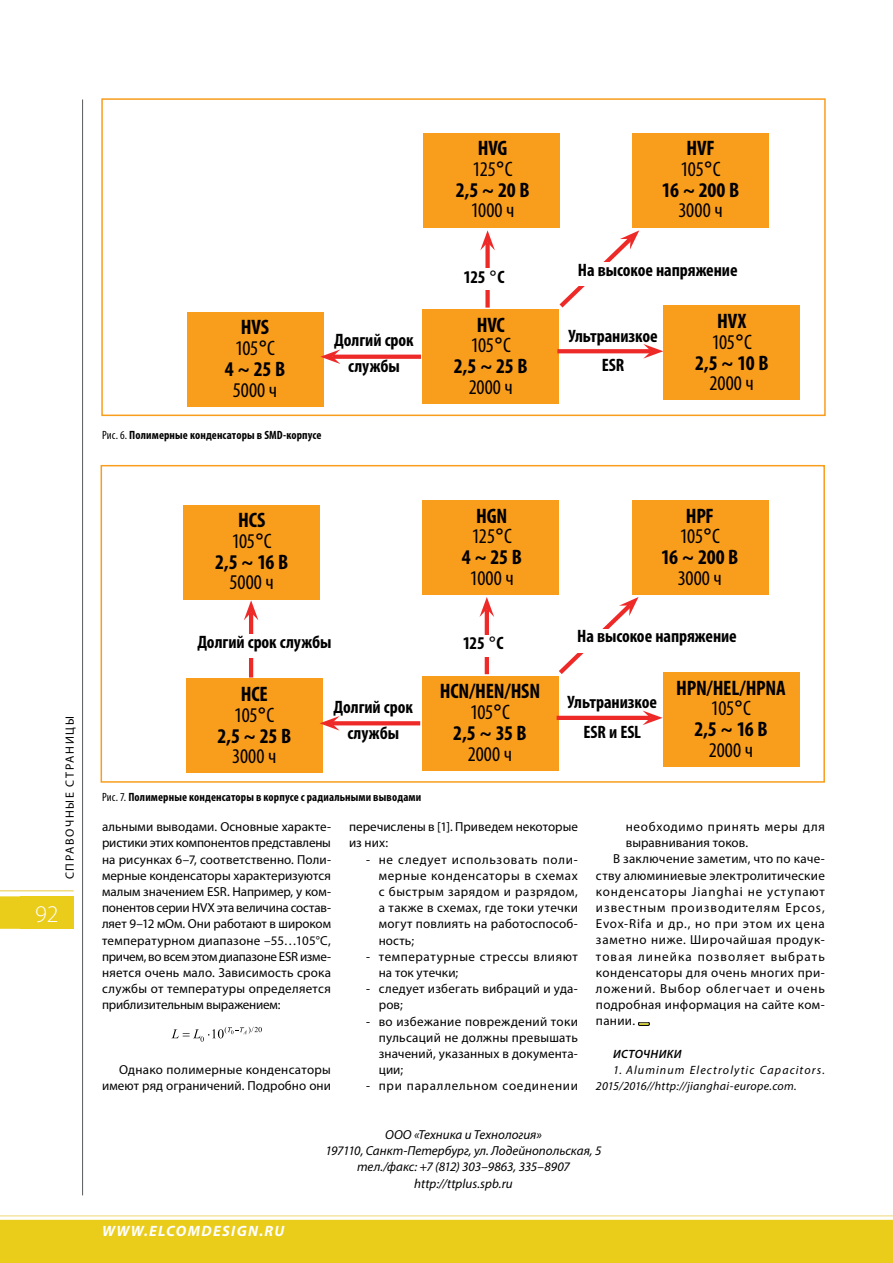
<style>
.page{position:relative;width:893px;height:1263px;background:#fff}
.page>*{position:absolute;margin:0;border:0;box-sizing:border-box;transform-origin:0 0}
.t1{font:300 24px "Myriad Pro";color:#fff}
.t2{font:700 condensed 21px/20.7px "Myriad Pro";letter-spacing:-.01em;color:#000;text-align:center}
.t3{font:condensed 21px "Myriad Pro";letter-spacing:.005em;color:#000}
.t4{font:700 condensed 18px/29.7px "Myriad Pro";letter-spacing:-.005em;color:#000;text-align:center}
.t5{font:italic 700 15px "Myriad Pro";letter-spacing:.09em;color:#fff}
.t6{font:13.05px/16.2px "Myriad Pro";letter-spacing:.025em;color:#000;text-align:justify}
.t7{font:italic 13.05px/16.2px "Myriad Pro";color:#000;text-align:center}
.t8{font:13.05px "Myriad Pro";letter-spacing:.06em;color:#000}
.t9{font:13.05px/16.2px "Myriad Pro";color:#000}
.t10{font:13.05px "Myriad Pro";letter-spacing:.075em;color:#000}
.t11{font:13.05px "Myriad Pro";letter-spacing:.05em;color:#000}
.t12{font:13.05px "Myriad Pro";letter-spacing:.085em;color:#000}
.t13{font:13.05px "Myriad Pro";letter-spacing:.065em;color:#000}
.t14{font:13.05px "Myriad Pro";letter-spacing:.055em;color:#000}
.t15{font:13.05px "Myriad Pro";letter-spacing:.005em;color:#000}
.t16{font:700 condensed 12px "Myriad Pro";letter-spacing:.01em;color:#000}
.t17{font:italic 12px/16.2px "Myriad Pro";letter-spacing:.08em;color:#000}
.t18{font:12px "Myriad Pro";letter-spacing:.14em;color:#000}
.t19{font:italic 600 12px "Myriad Pro";letter-spacing:.025em;color:#000}
.s1{font-weight:400}
.s2{font-family:"Futuris C";font-stretch:normal}
.s3{font-family:"Futuris C";font-weight:400;font-stretch:normal}
</style>
<div class="page">
<hr style="left:0;top:1215px;width:893px;height:1px;background:#f1db7b">
<div style="left:0;top:1220px;width:893px;height:43px;background:#eacc1b"></div>
<hr style="left:82px;top:99px;width:1px;height:1096px;background:#58595b">
<div style="left:0;top:896px;width:74px;height:33px;background:#eacc1b"></div>
<hr style="left:0;top:890px;width:74px;height:1px;background:#f1db7b">
<svg style="left:171px;top:1027px;width:91px;height:15px"></svg>
<div style="left:638px;top:1021px;width:12px;height:5px;background:#717275;opacity:.66"></div>
<svg style="left:638px;top:1021px;width:12px;height:4px"></svg>
<div style="left:101px;top:98px;width:725px;height:318px;border:2px solid #f99d1c"></div>
<div style="left:101px;top:465px;width:724px;height:318px;border:2px solid #f99d1c"></div>
<div style="left:632px;top:133px;width:137px;height:94px;background:#f99d1c"></div>
<div style="left:632px;top:500px;width:136px;height:95px;background:#f99d1c"></div>
<div style="left:423px;top:133px;width:136px;height:94px;background:#f99d1c"></div>
<div style="left:422px;top:500px;width:137px;height:95px;background:#f99d1c"></div>
<div style="left:187px;top:312px;width:136px;height:95px;background:#f99d1c"></div>
<div style="left:186px;top:678px;width:137px;height:95px;background:#f99d1c"></div>
<div style="left:183px;top:505px;width:137px;height:95px;background:#f99d1c"></div>
<div style="left:422px;top:309px;width:137px;height:95px;background:#f99d1c"></div>
<div style="left:422px;top:676px;width:136px;height:94px;background:#f99d1c"></div>
<div style="left:663px;top:305px;width:137px;height:95px;background:#f99d1c"></div>
<div style="left:663px;top:672px;width:136px;height:95px;background:#f99d1c"></div>
<div style="left:485px;top:243px;width:5px;height:65px;background:#ee2a29"></div>
<svg style="left:480px;top:230px;width:15px;height:20px"></svg>
<hr style="left:485px;top:609px;width:4px;height:65px;background:#ee2a29">
<svg style="left:480px;top:597px;width:14px;height:20px"></svg>
<hr style="left:249px;top:612px;width:4px;height:65px;background:#ee2a29">
<svg style="left:244px;top:600px;width:14px;height:20px"></svg>
<svg style="left:557px;top:349px;width:86px;height:4px"></svg>
<svg style="left:643px;top:344px;width:20px;height:15px"></svg>
<hr style="left:557px;top:716px;width:93px;height:4px;background:#ee2a29">
<svg style="left:642px;top:710px;width:21px;height:15px"></svg>
<svg style="left:340px;top:355px;width:81px;height:4px"></svg>
<svg style="left:320px;top:349px;width:20px;height:15px"></svg>
<svg style="left:340px;top:721px;width:80px;height:4px"></svg>
<svg style="left:320px;top:716px;width:20px;height:15px"></svg>
<svg style="left:559px;top:230px;width:80px;height:78px"></svg>
<svg style="left:558px;top:597px;width:81px;height:82px"></svg>
<div style="left:463px;top:269px;width:54px;height:21px;background:#fff"></div>
<div style="left:463px;top:635px;width:53px;height:21px;background:#fff"></div>
<div style="left:578px;top:262px;width:168px;height:24px;background:#fff"></div>
<div style="left:577px;top:629px;width:169px;height:23px;background:#fff"></div>
<div style="left:197px;top:634px;width:169px;height:24px;background:#fff"></div>
<h2 class="t2" style="left:225px;top:317px;width:62px">HVS<br><span class="s1">105</span><span class="s2">°</span><span class="s1">C<br></span>4 ~ 25 В</h2>
<h2 class="t3" style="left:233px;top:377px;width:46px">5000 ч</h2>
<h3 class="t4" style="left:334px;top:327px;width:81px;line-height:25.5px">Долгий срок службы</h3>
<p class="t16" style="left:102px;top:428px;width:221px"><span class="s1">Рис. 6.</span> Полимерные конденсаторы в SMD-корпусе</p>
<h2 class="t2" style="left:456px;top:137px;width:75px">HVG<br><span class="s1">125</span><span class="s2">°</span><span class="s1">C<br></span>2,5 ~ 20 В</h2>
<h2 class="t3" style="left:471px;top:198px;width:45px">1000 ч</h2>
<h3 class="t4" style="left:463px;top:261px;width:43px">125 <span class="s3">°</span>C</h3>
<h2 class="t2" style="left:454px;top:314px;width:75px">HVC<br><span class="s1">105</span><span class="s2">°</span><span class="s1">C<br></span>2,5 ~ 25 В</h2>
<h2 class="t3" style="left:469px;top:374px;width:46px">2000 ч</h2>
<h2 class="t2" style="left:662px;top:137px;width:79px">HVF<br><span class="s1">105</span><span class="s2">°</span><span class="s1">C<br></span>16 ~ 200 В</h2>
<h2 class="t3" style="left:678px;top:198px;width:46px">3000 ч</h2>
<h3 class="t4" style="left:578px;top:254px;width:161px">На высокое напряжение</h3>
<h3 class="t4" style="left:568px;top:320px;width:91px">Ультранизкое<br>ESR</h3>
<h2 class="t2" style="left:695px;top:310px;width:75px">HVX<br><span class="s1">105</span><span class="s2">°</span><span class="s1">C<br></span>2,5 ~ 10 В</h2>
<h2 class="t3" style="left:710px;top:371px;width:46px">2000 ч</h2>
<p class="t18" style="left:62px;top:879px;width:164px;rotate:-90deg">Справочные страницы</p>
<h1 class="t1" style="left:35px;top:900px;width:25px">92</h1>
<h2 class="t2" style="left:215px;top:509px;width:75px">HCS<br><span class="s1">105</span><span class="s2">°</span><span class="s1">C<br></span>2,5 ~ 16 В</h2>
<h2 class="t3" style="left:230px;top:570px;width:46px">5000 ч</h2>
<h2 class="t2" style="left:462px;top:505px;width:62px">HGN<br><span class="s1">125</span><span class="s2">°</span><span class="s1">C<br></span>4 ~ 25 В</h2>
<h2 class="t3" style="left:470px;top:565px;width:45px">1000 ч</h2>
<h2 class="t2" style="left:661px;top:505px;width:79px">HPF<br><span class="s1">105</span><span class="s2">°</span><span class="s1">C<br></span>16 ~ 200 В</h2>
<h2 class="t3" style="left:678px;top:565px;width:46px">3000 ч</h2>
<h3 class="t4" style="left:197px;top:627px;width:136px">Долгий срок службы</h3>
<h3 class="t4" style="left:463px;top:628px;width:43px">125 <span class="s3">°</span>C</h3>
<h3 class="t4" style="left:577px;top:621px;width:161px">На высокое напряжение</h3>
<h2 class="t2" style="left:217px;top:683px;width:75px">HCE<br><span class="s1">105</span><span class="s2">°</span><span class="s1">C<br></span>2,5 ~ 25 В</h2>
<h2 class="t3" style="left:232px;top:744px;width:46px">3000 ч</h2>
<h3 class="t4" style="left:334px;top:694px;width:81px;line-height:25.5px">Долгий срок службы</h3>
<h2 class="t2" style="left:440px;top:680px;width:102px">HCN/HEN/HSN<br><span class="s1">105</span><span class="s2">°</span><span class="s1">C<br></span>2,5 ~ 35 В</h2>
<h2 class="t3" style="left:468px;top:741px;width:46px">2000 ч</h2>
<h3 class="t4" style="left:568px;top:687px;width:91px">Ультранизкое<br>ESR и ESL</h3>
<h2 class="t2" style="left:676px;top:677px;width:111px">HPN/HEL/HPNA<br><span class="s1">105</span><span class="s2">°</span><span class="s1">C<br></span>2,5 ~ 16 В</h2>
<h2 class="t3" style="left:709px;top:737px;width:46px">2000 ч</h2>
<p class="t16" style="left:102px;top:789px;width:321px"><span class="s1">Рис. 7.</span> Полимерные конденсаторы в корпусе с радиальными выводами</p>
<p class="t8" style="left:626px;top:819px;width:201px">необходимо принять меры для</p>
<p class="t15" style="left:626px;top:835px;width:124px">выравнивания токов.</p>
<p class="t6" style="left:613px;top:851px;width:213px">В заключение заметим, что по каче-</p>
<p class="t6" style="left:596px;top:867px;width:230px">ству алюминиевые электролитические</p>
<p class="t8" style="left:596px;top:883px;width:230px">конденсаторы Jianghai не уступают</p>
<p class="t10" style="left:596px;top:900px;width:230px">известным производителям Epcos,</p>
<p class="t8" style="left:596px;top:916px;width:230px">Evox-Rifa и др., но при этом их цена</p>
<p class="t11" style="left:596px;top:932px;width:230px">заметно ниже. Широчайшая продук-</p>
<p class="t12" style="left:596px;top:948px;width:230px">товая линейка позволяет выбрать</p>
<p class="t6" style="left:596px;top:964px;width:230px">конденсаторы для очень многих при-</p>
<p class="t13" style="left:596px;top:980px;width:230px">ложений. Выбор облегчает и очень</p>
<p class="t6" style="left:596px;top:996px;width:230px">подробная информация на сайте ком-</p>
<p class="t6" style="left:596px;top:1013px;width:41px">пании.</p>
<p class="t19" style="left:613px;top:1046px;width:70px">Источники</p>
<p class="t17" style="left:596px;top:1062px;width:230px;text-indent:17px">1. Aluminum Electrolytic Capacitors.<br>2015/2016//http://jianghai-europe.com.</p>
<p class="t7" style="left:325px;top:1126px;width:277px">ООО «Техника и Технология»<br>197110, Санкт-Петербург, ул. Лодейнопольская, 5 тел./факс: +7 (812) 303–9863, 335–8907 http://ttplus.spb.ru</p>
<p class="t9" style="left:349px;top:818px;width:230px">перечислены в [1]. Приведем некоторые из них:</p>
<p class="t6" style="left:379px;top:851px;width:201px;text-indent:-13px">- не следует использовать поли&shy;мерные конденсаторы в схемах с быстрым зарядом и разрядом, а также в схемах, где токи утечки могут повлиять на работоспособ&shy;ность;</p>
<p class="t6" style="left:379px;top:948px;width:201px;text-indent:-13px">- температурные стрессы влияют на ток утечки;</p>
<p class="t6" style="left:379px;top:980px;width:201px;text-indent:-13px">- следует избегать вибраций и уда&shy;ров;</p>
<p class="t6" style="left:379px;top:1013px;width:201px;text-indent:-13px">- во избежание повреждений токи пульсаций не должны превышать значений, указанных в документа&shy;ции;</p>
<p class="t14" style="left:366px;top:1078px;width:213px">- при параллельном соединении</p>
<p class="t6" style="left:102px;top:818px;width:230px">альными выводами. Основные характе&shy;ристики этих компонентов представлены на рисунках 6–7, соответственно. Поли&shy;мерные конденсаторы характеризуются малым значением ESR. Например, у ком&shy;понентов серии HVX эта величина состав&shy;ляет 9–12 мОм. Они работают в широком температурном диапазоне –55…105°C, причем, во всем этом диапазоне ESR изме&shy;няется очень мало. Зависимость срока службы от температуры определяется приблизительным выражением:</p>
<p class="t6" style="left:102px;top:1061px;width:230px;text-align:right">Однако полимерные конденсаторы имеют ряд ограничений. Подробно они</p>
<p class="t5" style="left:102px;top:1221px;width:184px">WWW.ELCOMDESIGN.RU</p>
</div>
